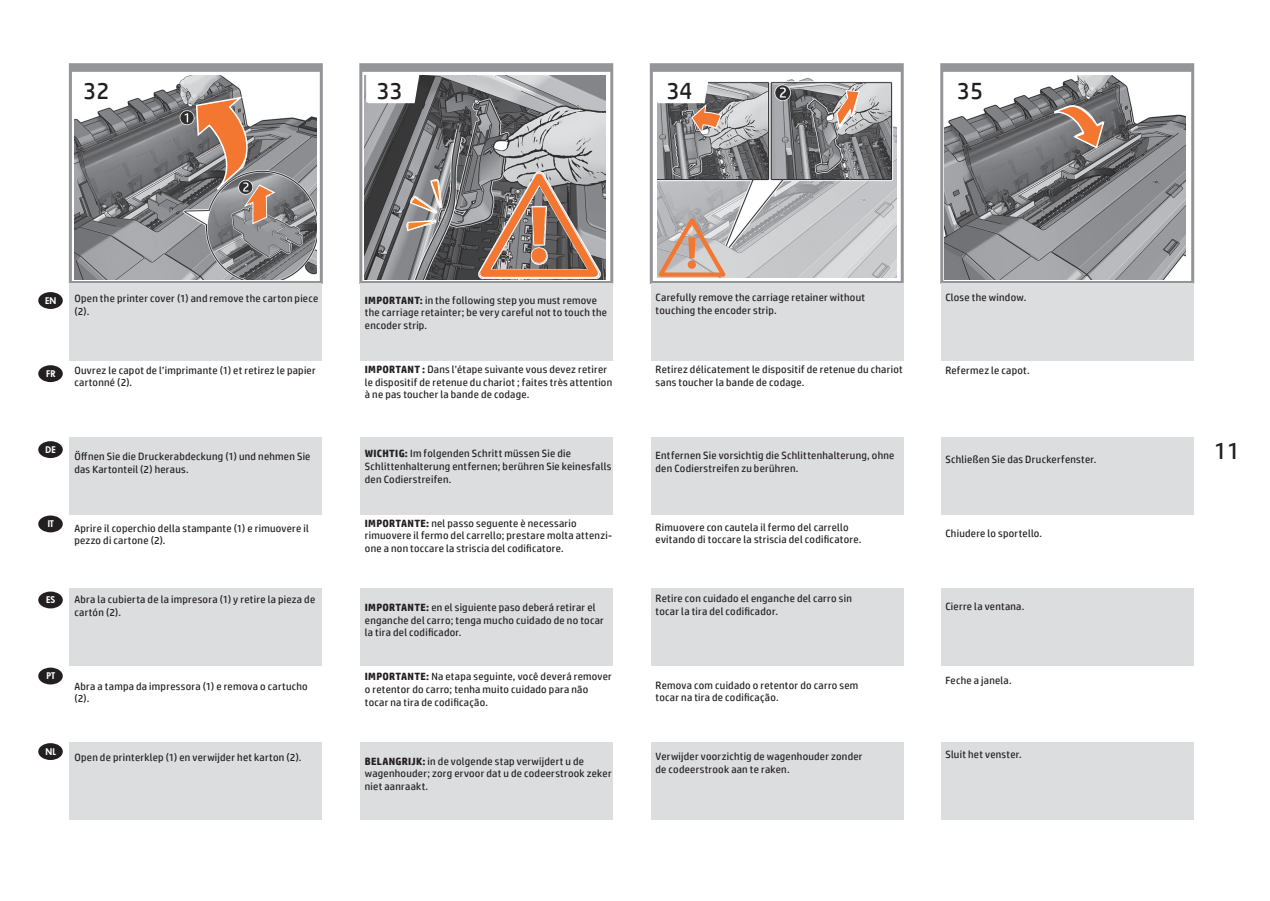
<style>
.page{position:relative;width:1270px;height:901px;background:#fff}
.page>*{position:absolute;margin:0;border:0;box-sizing:border-box;transform-origin:0 0}
.t1{font:24px "HP Simplified";color:#231f20}
.t2{font:10.5px/12.6px "HP Simplified";letter-spacing:.025em;color:#231f20}
.t3{font:9px "Futura Hv";color:#fff}
.s1{font-weight:700}
</style>
<div class="page">
<div style="left:70px;top:65px;width:251px;height:217px;background:linear-gradient(to right,#989a9d,#989a9d)"></div>
<div style="left:71px;top:72px;width:250px;height:210px;background:linear-gradient(to bottom,#fff,#fff)"></div>
<div style="left:69px;top:63px;width:254px;height:221px;border:3px solid #939598"></div>
<div style="left:361px;top:65px;width:251px;height:217px;background:linear-gradient(to right,#989a9d,#989a9d)"></div>
<div style="left:362px;top:72px;width:250px;height:210px;background:linear-gradient(to bottom,#fff,#fff)"></div>
<div style="left:359px;top:63px;width:254px;height:221px;border:3px solid #939598"></div>
<div style="left:651px;top:65px;width:251px;height:217px;background:linear-gradient(to right,#989a9d,#989a9d)"></div>
<div style="left:652px;top:72px;width:250px;height:210px;background:#fff"></div>
<div style="left:650px;top:63px;width:254px;height:221px;border:3px solid #939598"></div>
<div style="left:942px;top:65px;width:250px;height:217px;background:linear-gradient(to right,#989a9d,#989a9d)"></div>
<svg style="left:944px;top:72px;width:246px;height:208px"></svg>
<div style="left:940px;top:63px;width:254px;height:221px;border:3px solid #939598"></div>
<img style="left:75px;top:75px;width:241px;height:204px">
<img style="left:364px;top:75px;width:241px;height:204px">
<img style="left:945px;top:75px;width:241px;height:204px">
<img style="left:657px;top:77px;width:240px;height:201px">
<svg style="left:658px;top:218px;width:67px;height:59px;background:#cbae9e"></svg>
<svg style="left:406px;top:220px;width:31px;height:12px"></svg>
<svg style="left:1053px;top:102px;width:52px;height:48px;background:#a28373"></svg>
<div style="left:69px;top:284px;width:253px;height:77px;background:#dcdddf"></div>
<div style="left:651px;top:284px;width:252px;height:77px;background:#dcdddf"></div>
<div style="left:360px;top:284px;width:252px;height:77px;background:#dcdddf"></div>
<div style="left:941px;top:284px;width:253px;height:77px;background:#dcdddf"></div>
<div style="left:69px;top:437px;width:253px;height:77px;background:#dcdddf"></div>
<div style="left:651px;top:437px;width:252px;height:77px;background:#dcdddf"></div>
<div style="left:360px;top:437px;width:252px;height:77px;background:#dcdddf"></div>
<div style="left:941px;top:437px;width:253px;height:77px;background:#dcdddf"></div>
<div style="left:69px;top:588px;width:253px;height:77px;background:#dcdddf"></div>
<div style="left:651px;top:588px;width:252px;height:77px;background:#dcdddf"></div>
<div style="left:360px;top:588px;width:252px;height:77px;background:#dcdddf"></div>
<div style="left:941px;top:588px;width:253px;height:77px;background:#dcdddf"></div>
<div style="left:69px;top:742px;width:253px;height:77px;background:#dcdddf"></div>
<div style="left:651px;top:742px;width:252px;height:77px;background:#dcdddf"></div>
<div style="left:360px;top:742px;width:252px;height:77px;background:#dcdddf"></div>
<div style="left:941px;top:742px;width:253px;height:77px;background:#dcdddf"></div>
<div style="left:38px;top:743px;width:25px;height:17px;background:#231f20;border-radius:50%"></div>
<div style="left:38px;top:667px;width:25px;height:17px;background:#231f20;border-radius:50%"></div>
<div style="left:38px;top:591px;width:25px;height:17px;background:#231f20;border-radius:50%"></div>
<div style="left:38px;top:515px;width:25px;height:17px;background:#231f20;border-radius:50%"></div>
<div style="left:38px;top:441px;width:25px;height:17px;background:#231f20;border-radius:50%"></div>
<div style="left:38px;top:365px;width:25px;height:17px;background:#231f20;border-radius:50%"></div>
<div style="left:38px;top:292px;width:25px;height:17px;background:#231f20;border-radius:50%"></div>
<svg style="left:74px;top:73px;width:53px;height:31px"></svg>
<svg style="left:946px;top:72px;width:55px;height:32px"></svg>
<svg style="left:365px;top:72px;width:55px;height:32px"></svg>
<svg style="left:195px;top:95px;width:82px;height:134px;background:#a99082"></svg>
<svg style="left:480px;top:174px;width:118px;height:103px;background:#9b7d6d"></svg>
<svg style="left:409px;top:179px;width:33px;height:35px"></svg>
<svg style="left:824px;top:84px;width:47px;height:43px;background:#bdaca4"></svg>
<svg style="left:657px;top:77px;width:65px;height:57px"></svg>
<h1 class="t1" style="left:83px;top:77px;width:27px">32</h1>
<h1 class="t1" style="left:377px;top:77px;width:27px">33</h1>
<h1 class="t1" style="left:667px;top:77px;width:27px">34</h1>
<h1 class="t1" style="left:957px;top:77px;width:27px">35</h1>
<p class="t3" style="left:45px;top:294px;width:13px">EN</p>
<p class="t2" style="left:74px;top:292px;width:245px">Open the printer cover (1) and remove the carton piece (2).</p>
<p class="t3" style="left:46px;top:367px;width:11px">FR</p>
<p class="t2" style="left:74px;top:364px;width:243px">Ouvrez le capot de l’imprimante (1) et retirez le papier cartonné (2).</p>
<p class="t2" style="left:365px;top:294px;width:244px"><span class="s1">IMPORTANT:</span> in the following step you must remove the carriage retainter; be very careful not to touch the encoder strip.</p>
<p class="t2" style="left:365px;top:363px;width:249px"><span class="s1">IMPORTANT :</span> Dans l’étape suivante vous devez retirer le dispositif de retenue du chariot ; faites très attention à ne pas toucher la bande de codage.</p>
<p class="t2" style="left:655px;top:291px;width:211px">Carefully remove the carriage retainer without touching the encoder strip.</p>
<p class="t2" style="left:655px;top:363px;width:249px">Retirez délicatement le dispositif de retenue du chariot sans toucher la bande de codage.</p>
<p class="t2" style="left:945px;top:291px;width:82px">Close the window.</p>
<p class="t2" style="left:945px;top:364px;width:86px">Refermez le capot.</p>
<p class="t3" style="left:46px;top:443px;width:12px">DE</p>
<p class="t3" style="left:48px;top:517px;width:8px">IT</p>
<p class="t2" style="left:74px;top:450px;width:238px">Öffnen Sie die Druckerabdeckung (1) und nehmen Sie das Kartonteil (2) heraus.</p>
<p class="t2" style="left:74px;top:521px;width:236px">Aprire il coperchio della stampante (1) e rimuovere il pezzo di cartone (2).</p>
<p class="t2" style="left:365px;top:447px;width:248px"><span class="s1">WICHTIG:</span> Im folgenden Schritt müssen Sie die<br>Schlittenhalterung entfernen; berühren Sie keinesfalls den Codierstreifen.</p>
<p class="t2" style="left:365px;top:516px;width:249px"><span class="s1">IMPORTANTE:</span> nel passo seguente è necessario rimuovere il fermo del carrello; prestare molta attenzi&shy;one a non toccare la striscia del codificatore.</p>
<p class="t2" style="left:655px;top:449px;width:240px">Entfernen Sie vorsichtig die Schlittenhalterung, ohne den Codierstreifen zu berühren.</p>
<p class="t2" style="left:655px;top:520px;width:207px">Rimuovere con cautela il fermo del carrello evitando di toccare la striscia del codificatore.</p>
<p class="t2" style="left:945px;top:453px;width:153px">Schließen Sie das Druckerfenster.</p>
<p class="t2" style="left:945px;top:526px;width:98px">Chiudere lo sportello.</p>
<p class="t3" style="left:46px;top:593px;width:11px">ES</p>
<p class="t2" style="left:74px;top:593px;width:242px">Abra la cubierta de la impresora (1) y retire la pieza de cartón (2).</p>
<p class="t3" style="left:46px;top:669px;width:10px">PT</p>
<p class="t2" style="left:74px;top:679px;width:235px">Abra a tampa da impressora (1) e remova o cartucho (2).</p>
<p class="t2" style="left:365px;top:601px;width:241px"><span class="s1">IMPORTANTE:</span> en el siguiente paso deberá retirar el enganche del carro; tenga mucho cuidado de no tocar la tira del codificador.</p>
<p class="t2" style="left:365px;top:670px;width:249px"><span class="s1">IMPORTANTE:</span> Na etapa seguinte, você deverá remover o retentor do carro; tenha muito cuidado para não tocar na tira de codificação.</p>
<p class="t2" style="left:655px;top:592px;width:198px">Retire con cuidado el enganche del carro sin tocar la tira del codificador.</p>
<p class="t2" style="left:655px;top:678px;width:204px">Remova com cuidado o retentor do carro sem tocar na tira de codificação.</p>
<p class="t2" style="left:945px;top:600px;width:81px">Cierre la ventana.</p>
<p class="t2" style="left:945px;top:673px;width:68px">Feche a janela.</p>
<p class="t3" style="left:46px;top:745px;width:12px">NL</p>
<p class="t2" style="left:74px;top:751px;width:229px">Open de printerklep (1) en verwijder het karton (2).</p>
<p class="t2" style="left:365px;top:754px;width:248px"><span class="s1">BELANGRIJK:</span> in de volgende stap verwijdert u de wagenhouder; zorg ervoor dat u de codeerstrook zeker niet aanraakt.</p>
<p class="t2" style="left:655px;top:750px;width:209px">Verwijder voorzichtig de wagenhouder zonder de codeerstrook aan te raken.</p>
<p class="t2" style="left:945px;top:747px;width:78px">Sluit het venster.</p>
<h1 class="t1" style="left:1214px;top:437px;width:27px">11</h1>
</div>
